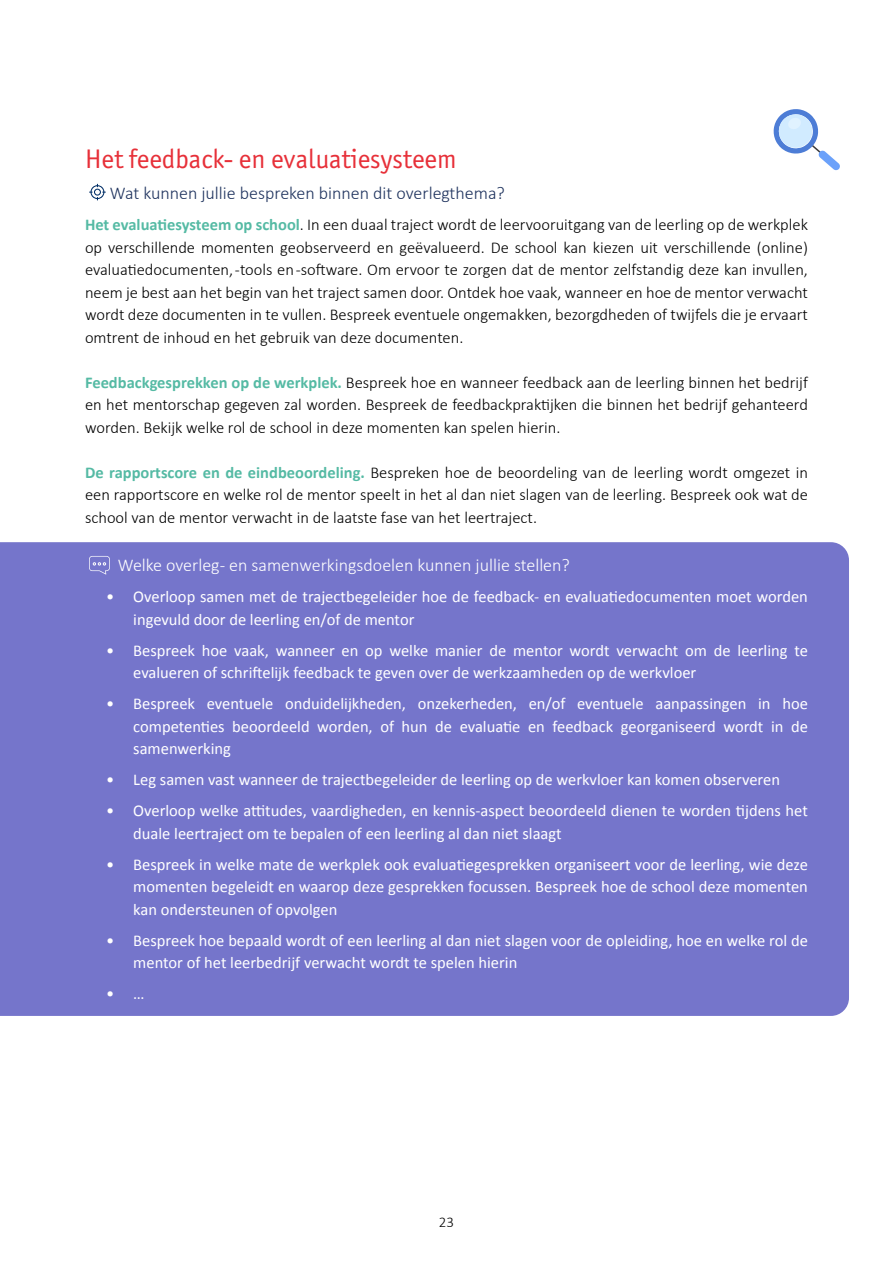
<style>
.page{position:relative;width:893px;height:1263px;background:#fff}
.page>*{position:absolute;margin:0;border:0;box-sizing:border-box;transform-origin:0 0}
.t1{font:27px "Officina Sans ITC Pro";color:#e73039}
.t2{font:300 18px "Calibri";color:#fff}
.t3{font:300 18px "Calibri";color:#1f335e}
.t4{font:16.5px/22.5px "Calibri";color:#fff}
.t5{font:300 16.5px/22.5px "Calibri";color:#000;text-align:justify}
.t6{font:300 15px "Calibri";color:#000}
.s1{font-weight:700;color:#55baa4}
</style>
<div class="page">
<div style="left:0;top:542px;width:849px;height:474px;background:#7575cb"></div>
<svg style="left:773px;top:109px;width:67px;height:62px"></svg>
<svg style="left:89px;top:184px;width:17px;height:16px"></svg>
<svg style="left:89px;top:556px;width:21px;height:18px"></svg>
<h1 class="t1" style="left:85px;top:143px;width:373px">Het feedback- en evaluatiesysteem</h1>
<p class="t3" style="left:110px;top:182px;width:396px">Wat kunnen jullie bespreken binnen dit overlegthema?</p>
<p class="t5" style="left:85px;top:213px;width:724px"><span class="s1">Het evaluatiesysteem op school</span>. In een duaal traject wordt de leervooruitgang van de leerling op de werkplek op verschillende momenten geobserveerd en geëvalueerd. De school kan kiezen uit verschillende (online) evaluatiedocumenten, -tools en -software. Om ervoor te zorgen dat de mentor zelfstandig deze kan invullen, neem je best aan het begin van het traject samen door. Ontdek hoe vaak, wanneer en hoe de mentor verwacht wordt deze documenten in te vullen. Bespreek eventuele ongemakken, bezorgdheden of twijfels die je ervaart omtrent de inhoud en het gebruik van deze documenten.</p>
<p class="t5" style="left:85px;top:371px;width:724px"><span class="s1">Feedbackgesprekken op de werkplek.</span> Bespreek hoe en wanneer feedback aan de leerling binnen het bedrijf en het mentorschap gegeven zal worden. Bespreek de feedbackpraktijken die binnen het bedrijf gehanteerd worden. Bekijk welke rol de school in deze momenten kan spelen hierin.</p>
<p class="t5" style="left:85px;top:461px;width:724px"><span class="s1">De rapportscore en de eindbeoordeling.</span> Bespreken hoe de beoordeling van de leerling wordt omgezet in een rapportscore en welke rol de mentor speelt in het al dan niet slagen van de leerling. Bespreek ook wat de school van de mentor verwacht in de laatste fase van het leertraject.</p>
<p class="t2" style="left:118px;top:554px;width:453px">Welke overleg- en samenwerkingsdoelen kunnen jullie stellen?</p>
<p class="t4" style="left:133px;top:585px;width:676px;text-indent:-27px">• Overloop samen met de trajectbegeleider hoe de feedback- en evaluatiedocumenten moet worden ingevuld door de leerling en/of de mentor</p>
<p class="t4" style="left:133px;top:639px;width:676px;text-indent:-27px">• Bespreek hoe vaak, wanneer en op welke manier de mentor wordt verwacht om de leerling te evalueren of schriftelijk feedback te geven over de werkzaamheden op de werkvloer</p>
<p class="t4" style="left:133px;top:692px;width:676px;text-align:justify;text-indent:-27px">• Bespreek eventuele onduidelijkheden, onzekerheden, en/of eventuele aanpassingen in hoe competenties beoordeeld worden, of hun de evaluatie en feedback georganiseerd wordt in de samenwerking</p>
<p class="t4" style="left:106px;top:768px;width:675px">• Leg samen vast wanneer de trajectbegeleider de leerling op de werkvloer kan komen observeren</p>
<p class="t4" style="left:133px;top:799px;width:676px;text-indent:-27px">• Overloop welke attitudes, vaardigheden, en kennis-aspect beoordeeld dienen te worden tijdens het duale leertraject om te bepalen of een leerling al dan niet slaagt</p>
<p class="t4" style="left:133px;top:853px;width:676px;text-align:justify;text-indent:-27px">• Bespreek in welke mate de werkplek ook evaluatiegesprekken organiseert voor de leerling, wie deze momenten begeleidt en waarop deze gesprekken focussen. Bespreek hoe de school deze momenten kan ondersteunen of opvolgen</p>
<p class="t4" style="left:133px;top:929px;width:676px;text-indent:-27px">• Bespreek hoe bepaald wordt of een leerling al dan niet slagen voor de opleiding, hoe en welke rol de mentor of het leerbedrijf verwacht wordt te spelen hierin</p>
<p class="t4" style="left:106px;top:982px;width:40px">• …</p>
<p class="t6" style="left:439px;top:1212px;width:17px">23</p>
</div>
